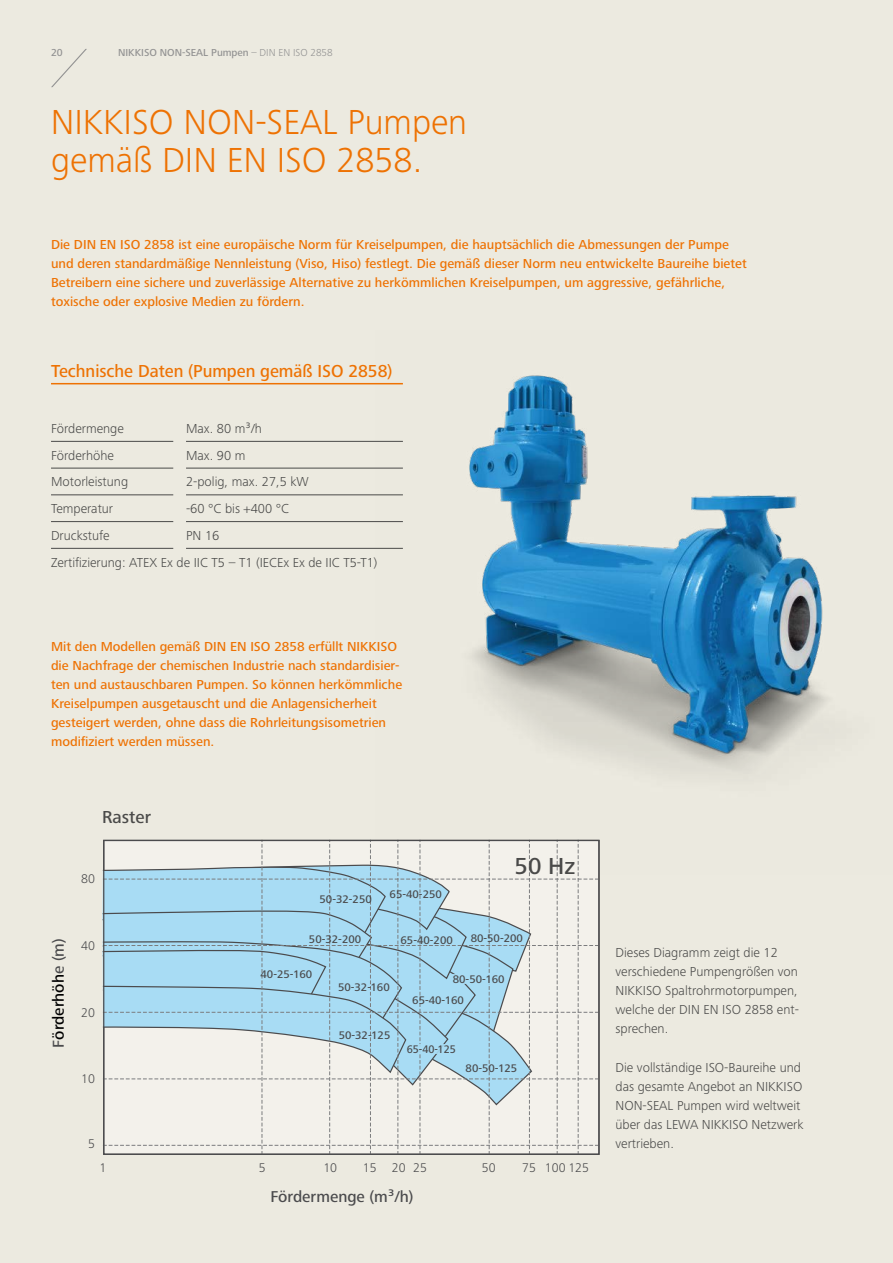
<style>
.page{position:relative;width:893px;height:1263px;background:#eceae0}
.page>*{position:absolute;margin:0;border:0;box-sizing:border-box;transform-origin:0 0}
.t1{font:300 36px/38.2px "Frutiger Next LTW1 G";color:#ee7203}
.t2{font:500 24px "Frutiger Next LTW1 G";color:#4a4a49}
.t3{font:500 18px "Frutiger Next LTW1 G";color:#ee7203}
.t4{font:500 18px "Frutiger Next LTW1 G";color:#4a4a49}
.t5{font:500 16.35px "Frutiger Next LTW1 G";color:#4b4b4d}
.t6{font:500 16.35px "Frutiger Next LTW1 G";color:#000}
.t7{font:500 13.5px/19.2px "Frutiger Next LTW1 G";color:#ee7203}
.t8{font:300 13.5px/19.2px "Frutiger Next LTW1 G";color:#4a4a49}
.t9{font:300 13.05px "Frutiger Next LTW1 G";color:#4b4b4d}
.t10{font:500 11.4px "Frutiger Next LTW1 G";color:#4b4b4d}
.t11{font:500 11.4px "Frutiger Next LTW1 G";color:#4b4b4d;scale:.95 1}
.t12{font:500 10.5px "Frutiger Next LTW1 G";color:#929292}
.s1{font-weight:300}
.s2{color:#4b4b4d}
</style>
<div class="page">
<img style="left:376px;top:375px;width:451px;height:465px">
<svg style="left:51px;top:49px;width:36px;height:39px"></svg>
<svg style="left:102px;top:842px;width:496px;height:311px"></svg>
<div style="left:103px;top:840px;width:497px;height:315px;border:1px solid #4b4b4d"></div>
<div style="left:406px;top:1044px;width:50px;height:10px;background:#a8dcf4"></div>
<div style="left:452px;top:974px;width:50px;height:10px;background:#a8dcf4"></div>
<hr style="left:51px;top:383px;width:352px;height:1px;background:#ee7203">
<hr style="left:51px;top:441px;width:122px;height:1px;background:#4a4a49">
<hr style="left:51px;top:468px;width:122px;height:1px;background:#4a4a49">
<hr style="left:51px;top:495px;width:122px;height:1px;background:#4a4a49">
<hr style="left:51px;top:521px;width:122px;height:1px;background:#4a4a49">
<hr style="left:51px;top:548px;width:122px;height:1px;background:#4a4a49">
<hr style="left:186px;top:548px;width:217px;height:1px;background:#4a4a49">
<hr style="left:186px;top:441px;width:217px;height:1px;background:#4a4a49">
<hr style="left:186px;top:468px;width:217px;height:1px;background:#4a4a49">
<hr style="left:186px;top:495px;width:217px;height:1px;background:#4a4a49">
<hr style="left:186px;top:521px;width:217px;height:1px;background:#4a4a49">
<p class="t12" style="left:51px;top:47px;width:13px">20</p>
<p class="t12" style="left:118px;top:47px;width:216px">NIKKISO NON-SEAL Pumpen <span class="s1">– DIN EN ISO 2858</span></p>
<h1 class="t1" style="left:51px;top:103px;width:418px">NIKKISO NON-SEAL Pumpen gemäß DIN EN ISO 2858.</h1>
<p class="t7" style="left:51px;top:235px;width:697px">Die DIN EN ISO 2858 ist eine europäische Norm für Kreiselpumpen, die hauptsächlich die Abmessungen der Pumpe und deren standardmäßige Nennleistung (Viso, Hiso) festlegt. Die gemäß dieser Norm neu entwickelte Baureihe bietet Betreibern eine sichere und zuverlässige Alternative zu herkömmlichen Kreiselpumpen, um aggressive, gefährliche, toxische oder explosive Medien zu fördern.</p>
<h3 class="t3" style="left:51px;top:360px;width:343px">Technische Daten (Pumpen gemäß ISO 2858)</h3>
<p class="t8" style="left:51px;top:419px;width:74px">Fördermenge</p>
<p class="t8" style="left:186px;top:419px;width:77px">Max. 80 m³/h</p>
<p class="t8" style="left:51px;top:445px;width:64px">Förderhöhe</p>
<p class="t8" style="left:186px;top:445px;width:61px">Max. 90 m</p>
<p class="t8" style="left:51px;top:472px;width:79px">Motorleistung</p>
<p class="t8" style="left:186px;top:472px;width:124px">2-polig, max. 27,5 kW</p>
<p class="t8" style="left:51px;top:499px;width:64px">Temperatur</p>
<p class="t8" style="left:186px;top:499px;width:105px">-60 °C bis +400 °C</p>
<p class="t8" style="left:51px;top:526px;width:60px">Druckstufe</p>
<p class="t8" style="left:51px;top:522px;width:328px;line-height:26.7px;text-indent:135px">PN 16<br>Zertifizierung: ATEX Ex de IIC T5 – T1 (IECEx Ex de IIC T5-T1)</p>
<p class="t7" style="left:51px;top:637px;width:353px">Mit den Modellen gemäß DIN EN ISO 2858 erfüllt NIKKISO die Nachfrage der chemischen Industrie nach standardisier&shy;ten und austauschbaren Pumpen. So können herkömmliche Kreiselpumpen ausgetauscht und die Anlagensicherheit gesteigert werden, ohne dass die Rohrleitungsisometrien modifiziert werden müssen.</p>
<h3 class="t4" style="left:102px;top:806px;width:51px">Raster</h3>
<p class="t9" style="left:81px;top:871px;width:15px">80</p>
<p class="t6" style="left:49px;top:1048px;width:111px;rotate:-90deg"><span class="s2">F</span>örderhöh<span class="s2">e (m)</span></p>
<p class="t9" style="left:81px;top:938px;width:15px">40</p>
<p class="t9" style="left:81px;top:1005px;width:15px">20</p>
<p class="t9" style="left:81px;top:1071px;width:15px">10</p>
<h2 class="t2" style="left:514px;top:853px;width:62px">50 Hz</h2>
<p class="t10" style="left:390px;top:888px;width:54px">65-40-250</p>
<p class="t10" style="left:320px;top:893px;width:54px">50-32-250</p>
<p class="t10" style="left:309px;top:932px;width:54px">50-32-200</p>
<p class="t10" style="left:400px;top:933px;width:54px">65-40-200</p>
<p class="t10" style="left:471px;top:932px;width:54px">80-50-200</p>
<p class="t10" style="left:453px;top:973px;width:53px">80-50-160</p>
<p class="t10" style="left:261px;top:968px;width:53px">40-25-160</p>
<p class="t10" style="left:338px;top:981px;width:53px">50-32-160</p>
<p class="t10" style="left:339px;top:1028px;width:53px">50-32-125</p>
<p class="t10" style="left:412px;top:994px;width:53px">65-40-160</p>
<p class="t11" style="left:407px;top:1042px;width:53px">65-40-125</p>
<p class="t10" style="left:466px;top:1062px;width:53px">80-50-125</p>
<p class="t9" style="left:88px;top:1136px;width:8px">5</p>
<p class="t9" style="left:100px;top:1160px;width:8px">1</p>
<p class="t9" style="left:259px;top:1160px;width:8px">5</p>
<p class="t9" style="left:323px;top:1160px;width:15px">10</p>
<p class="t9" style="left:363px;top:1160px;width:66px">15 20 25</p>
<p class="t9" style="left:482px;top:1160px;width:15px">50</p>
<p class="t9" style="left:522px;top:1160px;width:68px">75 100 125</p>
<p class="t5" style="left:270px;top:1187px;width:145px">Fördermenge (m³/h)</p>
<p class="t8" style="left:615px;top:943px;width:185px">Dieses Diagramm zeigt die 12 verschiedene Pumpengrößen von<br>NIKKISO Spaltrohrmotorpumpen, welche der DIN EN ISO 2858 ent&shy;sprechen.</p>
<p class="t8" style="left:615px;top:1057px;width:190px">Die vollständige ISO-Baureihe und das gesamte Angebot an NIKKISO<br>NON-SEAL Pumpen wird weltweit über das LEWA NIKKISO Netzwerk vertrieben.</p>
</div>
